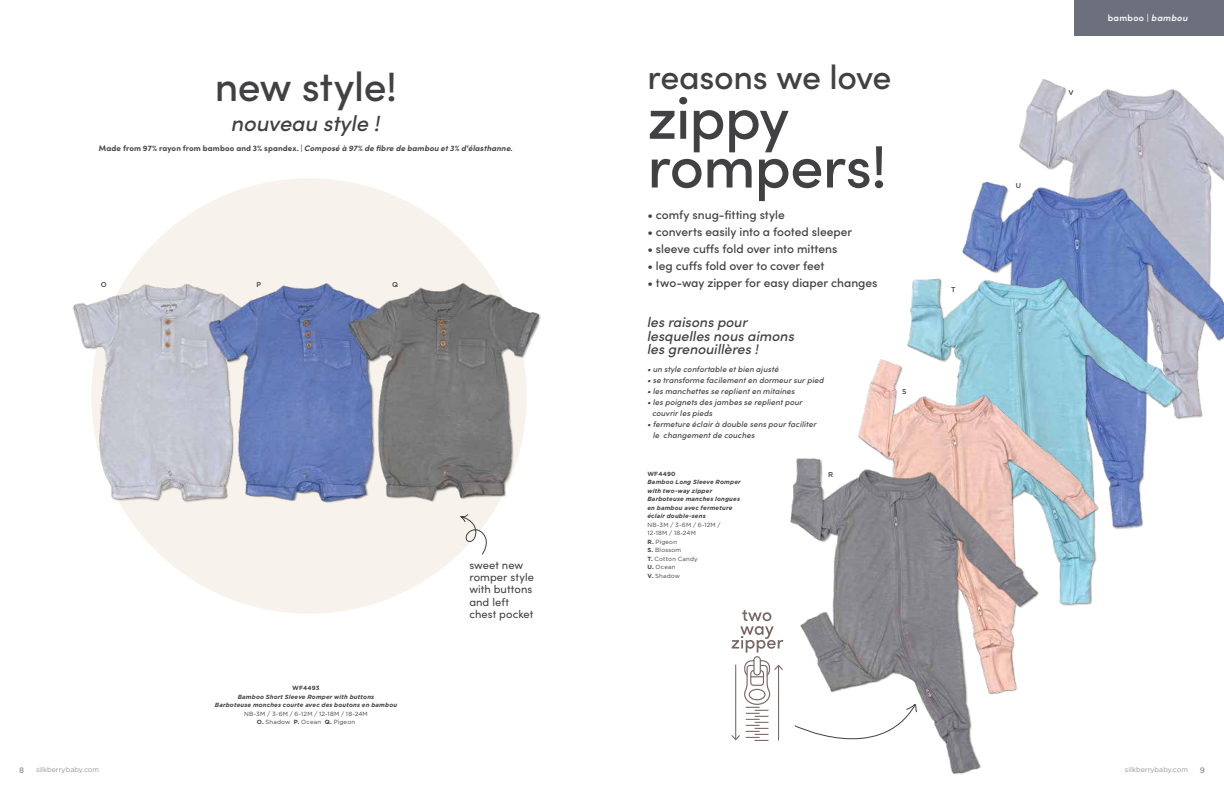
<style>
.page{position:relative;width:1224px;height:792px;background:#fff}
.page>*{position:absolute;margin:0;border:0;box-sizing:border-box;transform-origin:0 0}
.t1{font:500 59.8px/48.7px "Sofia Pro";letter-spacing:-.015em;color:#414042}
.t2{font:500 41px "Sofia Pro";letter-spacing:-.01em;color:#414042}
.t3{font:500 34px "Sofia Pro";letter-spacing:-.01em;color:#414042}
.t4{font:italic 500 22px "Sofia Pro";letter-spacing:-.005em;color:#414042}
.t5{font:italic 500 14px/13.8px "Sofia Pro";color:#414042}
.t6{font:500 12px "Sofia Pro";color:#414042}
.t7{font:11.2px/12.4px "Sofia Pro";letter-spacing:.005em;color:#414042}
.t8{font:600 9px "Sofia Pro";letter-spacing:.035em;color:#fff}
.t9{font:italic 500 8px/11px "Sofia Pro";letter-spacing:.015em;color:#414042}
.t10{font:italic 700 8px "Sofia Pro";letter-spacing:.015em;color:#414042}
.t11{font:500 8px "Gotham";color:#939598}
.t12{font:7px "Gotham";color:#939598}
.t13{font:500 7px "Gotham";color:#414042}
.t14{font:italic 700 6px/8.5px "Gotham";letter-spacing:.03em;color:#414042;text-align:center}
.t15{font:6px/8.5px "Gotham";letter-spacing:.03em;color:#414042;text-align:center}
.t16{font:700 6px "Gotham";letter-spacing:.025em;color:#414042}
.s1{font-style:normal}
.s2{font-weight:700}
.s3{font-style:italic}
</style>
<div class="page">
<img style="left:1019px;top:79px;width:205px;height:72px">
<img style="left:962px;top:151px;width:262px;height:190px">
<img style="left:907px;top:252px;width:302px;height:277px">
<img style="left:859px;top:358px;width:259px;height:248px">
<img style="left:766px;top:433px;width:296px;height:342px">
<div style="left:91px;top:178px;width:436px;height:436px;background:#f7f3ec;border-radius:50%"></div>
<div style="left:1075px;top:0;width:149px;height:36px;background:#6c707c"></div>
<svg style="left:460px;top:514px;width:27px;height:41px"></svg>
<img style="left:73px;top:260px;width:100px;height:260px">
<img style="left:173px;top:284px;width:151px;height:218px">
<img style="left:324px;top:269px;width:217px;height:245px">
<div style="left:745px;top:661px;width:24px;height:16px;background:#fff;border-radius:7px"></div>
<div style="left:744px;top:660px;width:26px;height:17px;border:1px solid #776563;border-radius:7px"></div>
<div style="left:754px;top:657px;width:6px;height:18px;background:#fff;border-radius:3px"></div>
<div style="left:753px;top:656px;width:8px;height:20px;border:1px solid #776563;border-radius:3px"></div>
<svg style="left:731px;top:664px;width:52px;height:77px"></svg>
<svg style="left:732px;top:610px;width:51px;height:43px"></svg>
<svg style="left:794px;top:701px;width:124px;height:65px"></svg>
<h2 class="t2" style="left:215px;top:56px;width:184px">new style!</h2>
<h3 class="t3" style="left:647px;top:52px;width:246px">reasons we love</h3>
<h1 class="t1" style="left:647px;top:90px;width:241px">zippy rompers!</h1>
<h3 class="t4" style="left:232px;top:107px;width:150px">nouveau style !</h3>
<p class="t10" style="left:99px;top:142px;width:416px"><span class="s1">Made from 97% rayon from bamboo and 3% spandex. |</span> Composé à 97% de fibre de bambou et 3% d'élasthanne.</p>
<p class="t13" style="left:101px;top:280px;width:7px">O</p>
<p class="t13" style="left:257px;top:280px;width:6px">P</p>
<p class="t13" style="left:392px;top:280px;width:7px">Q</p>
<h3 class="t6" style="left:647px;top:206px;width:139px">• comfy snug-fitting style</h3>
<h3 class="t6" style="left:647px;top:223px;width:206px">• converts easily into a footed sleeper</h3>
<h3 class="t6" style="left:647px;top:240px;width:191px">• sleeve cuffs fold over into mittens</h3>
<h3 class="t6" style="left:647px;top:257px;width:179px">• leg cuffs fold over to cover feet</h3>
<h3 class="t6" style="left:647px;top:274px;width:232px">• two-way zipper for easy diaper changes</h3>
<h3 class="t5" style="left:647px;top:314px;width:149px">les raisons pour lesquelles nous aimons les grenouillères !</h3>
<p class="t9" style="left:647px;top:363px;width:133px">• un style confortable et bien ajusté</p>
<p class="t9" style="left:647px;top:374px;width:178px">• se transforme facilement en dormeur sur pied</p>
<p class="t9" style="left:647px;top:385px;width:149px">• les manchettes se replient en mitaines</p>
<p class="t9" style="left:652px;top:396px;width:152px;text-indent:-5px">• les poignets des jambes se replient pour couvrir les pieds</p>
<p class="t9" style="left:653px;top:418px;width:165px;text-indent:-6px">• fermeture éclair à double sens pour faciliter le changement de couches</p>
<p class="t13" style="left:902px;top:387px;width:6px">S</p>
<h3 class="t7" style="left:469px;top:558px;width:66px">sweet new romper style with buttons and left chest pocket</h3>
<p class="t16" style="left:647px;top:470px;width:30px">WF4490</p>
<p class="t14" style="left:647px;top:478px;width:95px;text-align:left">Bamboo Long Sleeve Romper with two-way zipper<br>Barboteuse manches longues en bambou avec fermeture éclair double-sens</p>
<p class="t15" style="left:647px;top:520px;width:75px;text-align:left">NB-3M / 3-6M / 6-12M /<br>12-18M / 18-24M<br><span class="s2">R.</span> Pigeon<br><span class="s2">S.</span> Blossom<br><span class="s2">T.</span> Cotton Candy<br><span class="s2">U.</span> Ocean<br><span class="s2">V.</span> Shadow</p>
<p class="t13" style="left:828px;top:470px;width:7px">R</p>
<p class="t16" style="left:292px;top:684px;width:29px">WF4493</p>
<p class="t14" style="left:215px;top:692px;width:184px">Bamboo Short Sleeve Romper with buttons<br>Barboteuse monches courte avec des boutons en bambou</p>
<p class="t15" style="left:244px;top:709px;width:125px">NB-3M / 3-6M / 6-12M / 12-18M / 18-24M<br><span class="s2">O.</span> Shadow <span class="s2">P.</span> Ocean <span class="s2">Q.</span> Pigeon</p>
<p class="t13" style="left:951px;top:285px;width:6px">T</p>
<p class="t13" style="left:1016px;top:181px;width:7px">U</p>
<p class="t13" style="left:1068px;top:88px;width:7px">V</p>
<p class="t8" style="left:1108px;top:11px;width:82px">bamboo | <span class="s3">bambou</span></p>
<p class="t11" style="left:19px;top:765px;width:7px">8</p>
<p class="t12" style="left:36px;top:765px;width:65px">silkberrybaby.com</p>
<p class="t12" style="left:1125px;top:765px;width:65px">silkberrybaby.com</p>
<p class="t11" style="left:1200px;top:765px;width:7px">9</p>
</div>
